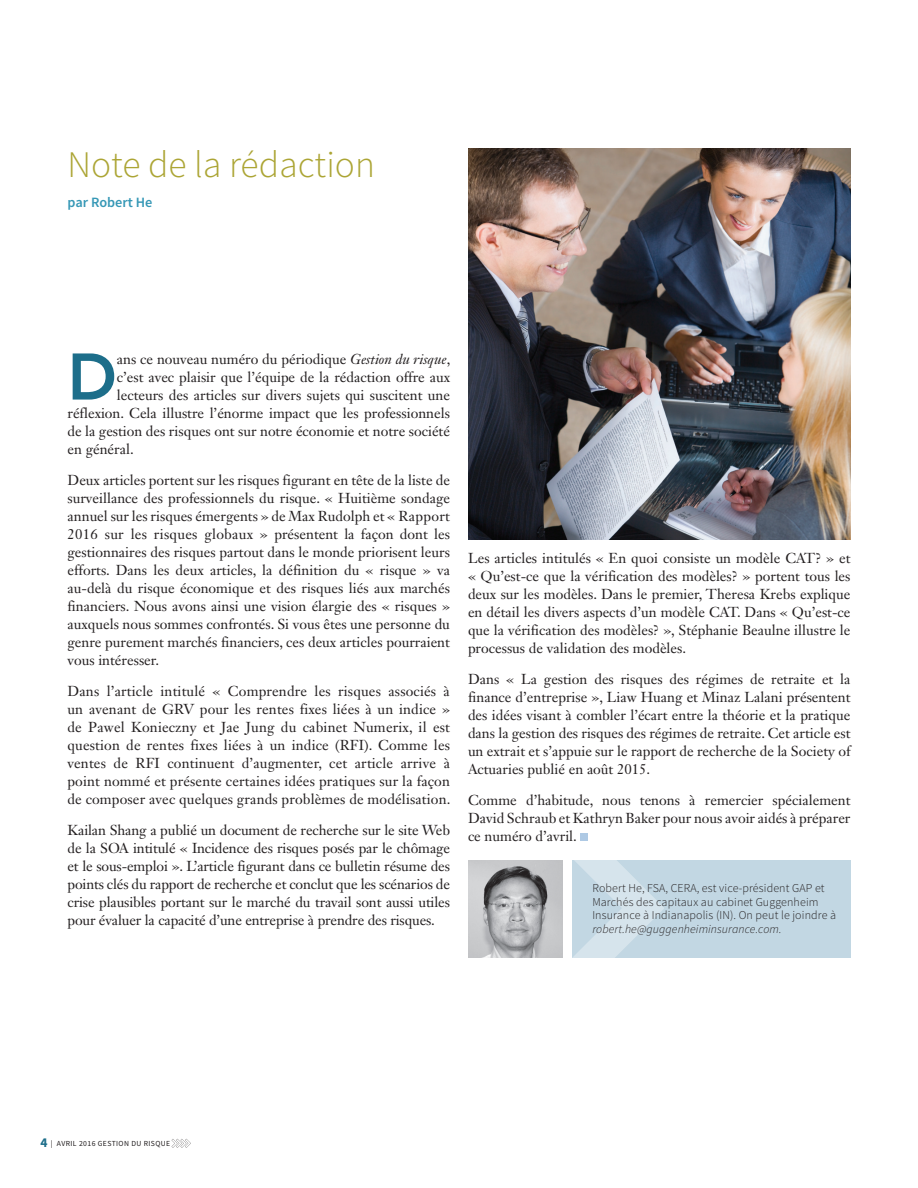
<style>
.page{position:relative;width:918px;height:1188px;background:#fff}
.page>*{position:absolute;margin:0;border:0;box-sizing:border-box;transform-origin:0 0}
.Article_Body_Drop_Ca{font:800 65.1px "Avenir LT Std";color:#1d6e8a}
.Article_TItle{font:300 37.5px "Source Sans Pro";color:#aca535}
.Article_Body{font:14.25px/18px "Janson Text LT Std";color:#231f20;text-align:justify}
.Article_Body_Drop_Ca-2{font:14.25px "Janson Text LT Std";color:#231f20}
.Article_Author_Bylin{font:600 14.25px "Source Sans Pro";color:#3698b6}
.Article_Author_Info{font:300 12px/13.5px "Source Sans Pro";letter-spacing:.01em;color:#231f20}
.Folio_Left{font:7.8px "Source Sans Pro";letter-spacing:.05em;color:#231f20}
.s1{font-style:italic}
.s2{font-weight:700;font-size:13.5px;color:#1d6e8a}
</style>
<div class="page">
<div style="left:580px;top:833px;width:8px;height:8px;background:#aec9e4"></div>
<svg style="left:172px;top:1139px;width:19px;height:9px"></svg>
<img style="left:468px;top:148px;width:382px;height:392px">
<div style="left:572px;top:861px;width:278px;height:97px;background:#c2d7e3"></div>
<img style="left:468px;top:861px;width:94px;height:97px">
<svg style="left:573px;top:861px;width:90px;height:97px"></svg>
<p class="Article_TItle" style="left:68px;top:141px;width:309px">Note de la rédaction</p>
<p class="Article_Author_Bylin" style="left:68px;top:193px;width:87px">par Robert He</p>
<p class="Article_Body_Drop_Ca" style="left:68px;top:338px;width:51px">D</p>
<p class="Article_Body_Drop_Ca-2" style="left:117px;top:350px;width:335px">ans ce nouveau numéro du périodique <span class="s1">Gestion du risque</span>,</p>
<p class="Article_Body_Drop_Ca-2" style="left:117px;top:368px;width:335px">c’est avec plaisir que l’équipe de la rédaction offre aux</p>
<p class="Article_Body_Drop_Ca-2" style="left:117px;top:386px;width:335px">lecteurs des articles sur divers sujets qui suscitent une</p>
<p class="Article_Body_Drop_Ca-2" style="left:68px;top:404px;width:384px">réflexion. Cela illustre l’énorme impact que les professionnels</p>
<p class="Article_Body_Drop_Ca-2" style="left:68px;top:422px;width:384px">de la gestion des risques ont sur notre économie et notre société</p>
<p class="Article_Body_Drop_Ca-2" style="left:68px;top:440px;width:68px">en général.</p>
<p class="Article_Body" style="left:68px;top:471px;width:384px">Deux articles portent sur les risques figurant en tête de la liste de surveillance des professionnels du risque. « Huitième sondage annuel sur les risques émergents » de Max Rudolph et « Rapport 2016 sur les risques globaux » présentent la façon dont les gestionnaires des risques partout dans le monde priorisent leurs efforts. Dans les deux articles, la définition du « risque » va au-delà du risque économique et des risques liés aux marchés financiers. Nous avons ainsi une vision élargie des « risques » auxquels nous sommes confrontés. Si vous êtes une personne du genre purement marchés financiers, ces deux articles pourraient vous intéresser.</p>
<p class="Article_Body" style="left:68px;top:682px;width:385px">Dans l’article intitulé « Comprendre les risques associés à un avenant de GRV pour les rentes fixes liées à un indice » de Pawel Konieczny et Jae Jung du cabinet Numerix, il est question de rentes fixes liées à un indice (RFI). Comme les ventes de RFI continuent d’augmenter, cet article arrive à point nommé et présente certaines idées pratiques sur la façon de composer avec quelques grands problèmes de modélisation.</p>
<p class="Article_Body" style="left:68px;top:821px;width:384px">Kailan Shang a publié un document de recherche sur le site Web de la SOA intitulé « Incidence des risques posés par le chômage et le sous-emploi ». L’article figurant dans ce bulletin résume des points clés du rapport de recherche et conclut que les scénarios de crise plausibles portant sur le marché du travail sont aussi utiles pour évaluer la capacité d’une entreprise à prendre des risques.</p>
<p class="Article_Body" style="left:468px;top:549px;width:384px">Les articles intitulés « En quoi consiste un modèle CAT? » et « Qu’est-ce que la vérification des modèles? » portent tous les deux sur les modèles. Dans le premier, Theresa Krebs explique en détail les divers aspects d’un modèle CAT. Dans « Qu’est-ce que la vérification des modèles? », Stéphanie Beaulne illustre le processus de validation des modèles.</p>
<p class="Article_Body" style="left:468px;top:670px;width:384px">Dans « La gestion des risques des régimes de retraite et la finance d’entreprise », Liaw Huang et Minaz Lalani présentent des idées visant à combler l’écart entre la théorie et la pratique dans la gestion des risques des régimes de retraite. Cet article est un extrait et s’appuie sur le rapport de recherche de la Society of Actuaries publié en août 2015.</p>
<p class="Article_Body" style="left:468px;top:791px;width:384px">Comme d’habitude, nous tenons à remercier spécialement David Schraub et Kathryn Baker pour nous avoir aidés à préparer ce numéro d’avril.</p>
<p class="Article_Author_Info" style="left:592px;top:882px;width:245px">Robert He, FSA, CERA, est vice-président GAP et Marchés des capitaux au cabinet Guggenheim Insurance à Indianapolis (IN). On peut le joindre à <span class="s1">robert.he@guggenheiminsurance.com.</span></p>
<p class="Folio_Left" style="left:40px;top:1138px;width:131px"><span class="s2">4</span> | AVRIL 2016 GESTION DU RISQUE</p>
</div>
